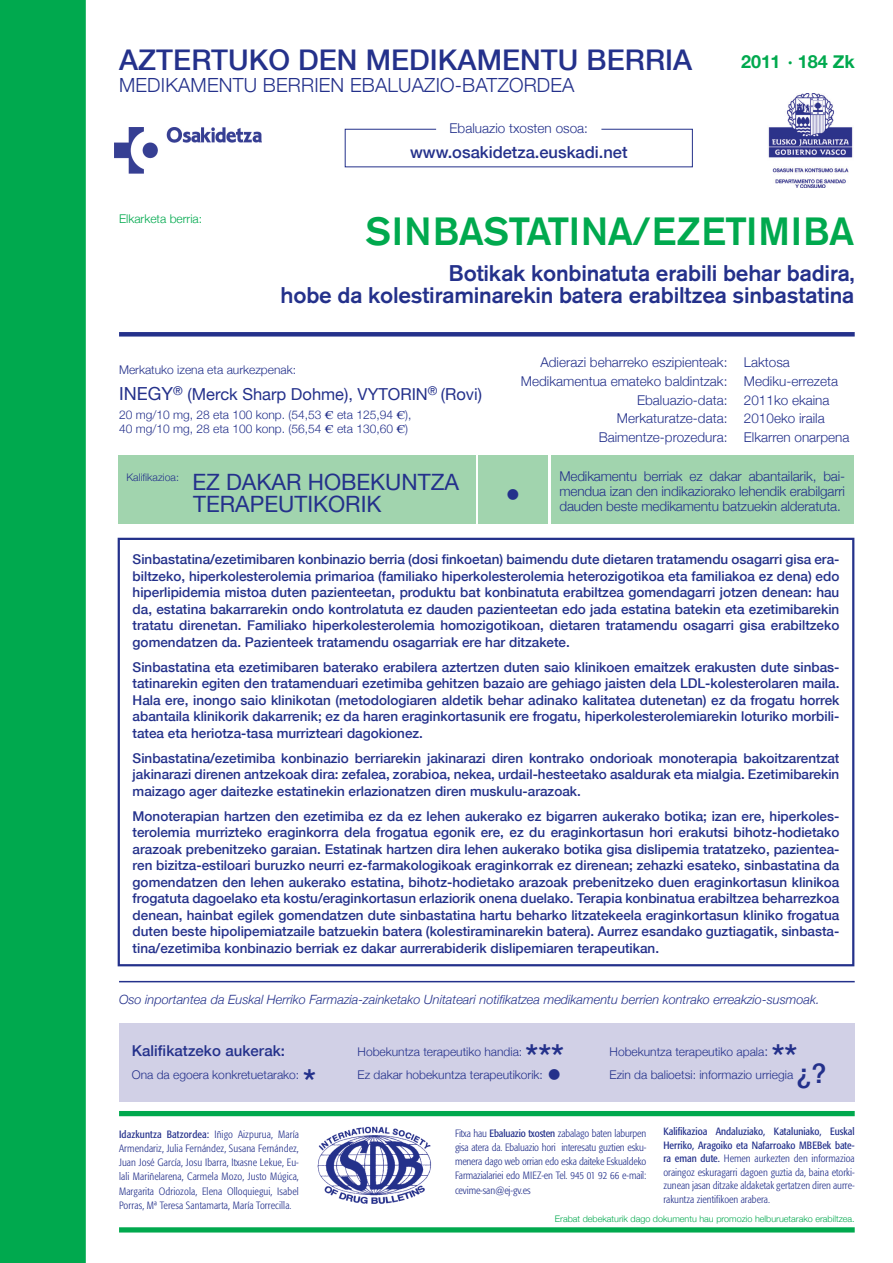
<style>
.page{position:relative;width:893px;height:1263px;background:#fff}
.page>*{position:absolute;margin:0;border:0;box-sizing:border-box;transform-origin:0 0}
.t1{font:500 39px "Akzidenz Grotesk BE";letter-spacing:-.02em;color:#00a94e}
.t2{font:500 34.5px "Helvetica Neue";color:#24318b}
.t3{font:500 30px "Helvetica Neue";color:#24318b}
.t4{font:500 28.5px "Helvetica Neue";letter-spacing:.005em;color:#24318b}
.t5{font:500 27px "Helvetica Neue";color:#24318b}
.t6{font:500 22.5px/22.5px "Akzidenz Grotesk BE";letter-spacing:-.01em;color:#24318b;text-align:right}
.t7{font:22.5px/22.5px "Helvetica Neue";color:#24318b}
.t8{font:300 19.5px "Helvetica Neue";letter-spacing:.01em;color:#24318b}
.t9{font:700 18px "Helvetica Neue";color:#00a94e}
.t10{font:16.5px "Helvetica Neue";color:#24318b}
.t11{font:500 16.5px "Helvetica Neue";color:#24318b}
.t12{font:500 15px "Helvetica Neue";letter-spacing:.005em;color:#24318b}
.t13{font:500 13.5px/16.5px "Helvetica Neue";color:#24318b;text-align:justify}
.t14{font:300 13.5px/15px "Helvetica Neue";color:#24318b}
.t15{font:italic 300 12.75px "Helvetica Neue";color:#24318b}
.t16{font:300 12px/14.4px "Helvetica Neue";color:#24318b}
.t17{font:300 12px "Helvetica Neue";color:#00a94e}
.t18{font:300 condensed 10.5px/14.2px "Formata";color:#24318b;text-align:justify}
.t19{font:300 10.5px "Helvetica Neue";color:#24318b}
.t20{font:300 9px "Helvetica Neue";color:#00a94e}
.s1{font-size:18px}
.s2{font-family:"Times";font-weight:400}
.s3{font-size:13.5px}
.s4{font-weight:500;font-size:30px}
.s5{font-weight:400}
</style>
<div class="page">
<div style="left:0;top:0;width:86px;height:1263px;background:#00a94e"></div>
<img style="left:115px;top:128px;width:146px;height:45px">
<img style="left:768px;top:94px;width:85px;height:94px">
<div style="left:119px;top:332px;width:736px;height:5px;background:#24318b"></div>
<div style="left:118px;top:455px;width:357px;height:68px;background:#a1d4ae"></div>
<div style="left:551px;top:455px;width:303px;height:68px;background:#a1d4ae"></div>
<div style="left:478px;top:455px;width:70px;height:68px;background:#a1d4ae"></div>
<div style="left:119px;top:1227px;width:736px;height:5px;background:#00a94e"></div>
<div style="left:119px;top:1111px;width:736px;height:5px;background:#00a94e"></div>
<div style="left:119px;top:1023px;width:736px;height:78px;background:#d1d0e6"></div>
<hr style="left:119px;top:981px;width:736px;height:1px;background:#24318b">
<div style="left:118px;top:538px;width:736px;height:428px;border:2px solid #24318b"></div>
<div style="left:345px;top:129px;width:348px;height:38px;background:#fff;border:1px solid #24318b"></div>
<div style="left:437px;top:119px;width:164px;height:16px;background:#fff"></div>
<img style="left:317px;top:1126px;width:114px;height:78px">
<p class="t4" style="left:119px;top:37px;width:575px">AZTERTUKO DEN MEDIKAMENTU BERRIA</p>
<p class="t8" style="left:119px;top:69px;width:457px">MEDIKAMENTU BERRIEN EBALUAZIO-BATZORDEA</p>
<p class="t14" style="left:450px;top:120px;width:140px">Ebaluazio txosten osoa:</p>
<p class="t11" style="left:410px;top:138px;width:219px">www.osakidetza.euskadi.net</p>
<p class="t9" style="left:741px;top:45px;width:115px">2011 · 184 Zk</p>
<p class="t17" style="left:119px;top:209px;width:85px">Elkarketa berria:</p>
<p class="t1" style="left:365px;top:208px;width:491px">SINBASTATINA/EZETIMIBA</p>
<p class="t6" style="left:281px;top:261px;width:575px">Botikak konbinatuta erabili behar badira,<br>hobe da kolestiraminarekin batera erabiltzea sinbastatina</p>
<p class="t16" style="left:119px;top:362px;width:178px">Merkatuko izena eta aurkezpenak:</p>
<p class="t10" style="left:119px;top:380px;width:364px"><span class="s1">INEGY</span><sup>®</sup> (Merck Sharp Dohme), VYTORIN<sup>®</sup> (Rovi)</p>
<p class="t16" style="left:119px;top:406px;width:294px">20 mg/10 mg, 28 eta 100 konp. (54,53 <span class="s2">€</span> eta 125,94 <span class="s2">€</span>),<br>40 mg/10 mg, 28 eta 100 konp. (56,54 <span class="s2">€</span> eta 130,60 <span class="s2">€</span>)</p>
<p class="t14" style="left:540px;top:354px;width:251px">Adierazi beharreko eszipienteak: Laktosa</p>
<p class="t14" style="left:521px;top:373px;width:319px">Medikamentua emateko baldintzak: Mediku-errezeta</p>
<p class="t14" style="left:637px;top:391px;width:194px">Ebaluazio-data: 2011ko ekaina</p>
<p class="t14" style="left:617px;top:410px;width:209px">Merkaturatze-data: 2010eko iraila</p>
<p class="t14" style="left:599px;top:429px;width:252px">Baimentze-prozedura: Elkarren onarpena</p>
<p class="t19" style="left:126px;top:469px;width:54px">Kalifikazioa:</p>
<p class="t7" style="left:192px;top:469px;width:268px">EZ DAKAR HOBEKUNTZA<br>TERAPEUTIKORIK</p>
<p class="t14" style="left:559px;top:467px;width:287px">Medikamentu berriak ez dakar abantailarik, bai&shy;mendua izan den indikaziorako lehendik erabilgarri</p>
<p class="t3" style="left:505px;top:470px;width:16px">•</p>
<p class="t14" style="left:559px;top:497px;width:283px">dauden beste medikamentu batzuekin alderatuta.</p>
<p class="t13" style="left:133px;top:550px;width:708px">Sinbastatina/ezetimibaren konbinazio berria (dosi finkoetan) baimendu dute dietaren tratamendu osagarri gisa era&shy;biltzeko, hiperkolesterolemia primarioa (familiako hiperkolesterolemia heterozigotikoa eta familiakoa ez dena) edo hiperlipidemia mistoa duten pazienteetan, produktu bat konbinatuta erabiltzea gomendagarri jotzen denean: hau da, estatina bakarrarekin ondo kontrolatuta ez dauden pazienteetan edo jada estatina batekin eta ezetimibarekin tratatu direnetan. Familiako hiperkolesterolemia homozigotikoan, dietaren tratamendu osagarri gisa erabiltzeko gomendatzen da. Pazienteek tratamendu osagarriak ere har ditzakete.</p>
<p class="t13" style="left:133px;top:658px;width:708px">Sinbastatina eta ezetimibaren baterako erabilera aztertzen duten saio klinikoen emaitzek erakusten dute sinbas&shy;tatinarekin egiten den tratamenduari ezetimiba gehitzen bazaio are gehiago jaisten dela LDL-kolesterolaren maila.<br>Hala ere, inongo saio klinikotan (metodologiaren aldetik behar adinako kalitatea dutenetan) ez da frogatu horrek abantaila klinikorik dakarrenik; ez da haren eraginkortasunik ere frogatu, hiperkolesterolemiarekin loturiko morbili&shy;tatea eta heriotza-tasa murrizteari dagokionez.</p>
<p class="t13" style="left:133px;top:749px;width:708px">Sinbastatina/ezetimiba konbinazio berriarekin jakinarazi diren kontrako ondorioak monoterapia bakoitzarentzat jakinarazi direnen antzekoak dira: zefalea, zorabioa, nekea, urdail-hesteetako asaldurak eta mialgia. Ezetimibarekin maizago ager daitezke estatinekin erlazionatzen diren muskulu-arazoak.</p>
<p class="t13" style="left:133px;top:807px;width:708px">Monoterapian hartzen den ezetimiba ez da ez lehen aukerako ez bigarren aukerako botika; izan ere, hiperkoles&shy;terolemia murrizteko eraginkorra dela frogatua egonik ere, ez du eraginkortasun hori erakutsi bihotz-hodietako arazoak prebenitzeko garaian. Estatinak hartzen dira lehen aukerako botika gisa dislipemia tratatzeko, pazientea&shy;ren bizitza-estiloari buruzko neurri ez-farmakologikoak eraginkorrak ez direnean; zehazki esateko, sinbastatina da gomendatzen den lehen aukerako estatina, bihotz-hodietako arazoak prebenitzeko duen eraginkortasun klinikoa frogatuta dagoelako eta kostu/eraginkortasun erlaziorik onena duelako. Terapia konbinatua erabiltzea beharrezkoa denean, hainbat egilek gomendatzen dute sinbastatina hartu beharko litzatekeela eraginkortasun kliniko frogatua duten beste hipolipemiatzaile batzuekin batera (kolestiraminarekin batera). Aurrez esandako guztiagatik, sinbasta&shy;tina/ezetimiba konbinazio berriak ez dakar aurrerabiderik dislipemiaren terapeutikan.</p>
<p class="t15" style="left:119px;top:989px;width:702px">Oso inportantea da Euskal Herriko Farmazia-zainketako Unitateari notifikatzea medikamentu berrien kontrako erreakzio-susmoak.</p>
<p class="t12" style="left:132px;top:1038px;width:155px">Kalifikatzeko aukerak:</p>
<p class="t16" style="left:358px;top:1043px;width:166px">Hobekuntza terapeutiko handia:</p>
<p class="t2" style="left:526px;top:1029px;width:40px">***</p>
<p class="t16" style="left:610px;top:1043px;width:160px">Hobekuntza terapeutiko apala<span class="s3">:</span></p>
<p class="t2" style="left:772px;top:1029px;width:27px">**</p>
<p class="t16" style="left:132px;top:1067px;width:169px">Ona da egoera konkretuetarako:</p>
<p class="t2" style="left:303px;top:1054px;width:14px">*</p>
<p class="t16" style="left:358px;top:1067px;width:437px">Ez dakar hobekuntza terapeutikorik: <span class="s4">•</span> Ezin da balioetsi: informazio urriegia</p>
<p class="t5" style="left:796px;top:1052px;width:32px">¿?</p>
<p class="t18" style="left:119px;top:1127px;width:181px"><span class="s5">Idazkuntza Batzordea:</span> Iñigo Aizpurua, María Armendariz, Julia Fernández, Susana Fernández, Juan José García, Josu Ibarra, Itxasne Lekue, Eu&shy;lali Mariñelarena, Carmela Mozo, Justo Múgica, Margarita Odriozola, Elena Olloquiegui, Isabel Porras, Mª Teresa Santamarta, María Torrecilla.</p>
<p class="t18" style="left:455px;top:1126px;width:193px">Fitxa hau <span class="s5">Ebaluazio txosten</span> zabalago baten laburpen gisa atera da. Ebaluazio hori interesatu guztien esku&shy;menera dago web orrian edo eska daiteke Eskualdeko Farmazialariei edo MIEZ-en Tel. 945 01 92 66 e-mail: cevime-san@ej-gv.es</p>
<p class="t18" style="left:663px;top:1125px;width:193px;line-height:13.5px"><span class="s5">Kalifikazioa Andaluziako, Kataluniako, Euskal Herriko, Aragoiko eta Nafarroako MBEBek bate&shy;ra eman dute.</span> Hemen aurkezten den informazioa oraingoz eskuragarri dagoen guztia da, baina etorki&shy;zunean jasan ditzake aldaketak gertatzen diren aurre&shy;rakuntza zientifikoen arabera.</p>
<p class="t20" style="left:555px;top:1211px;width:301px">Erabat debekaturik dago dokumentu hau promozio helburuetarako erabiltzea.</p>
</div>
